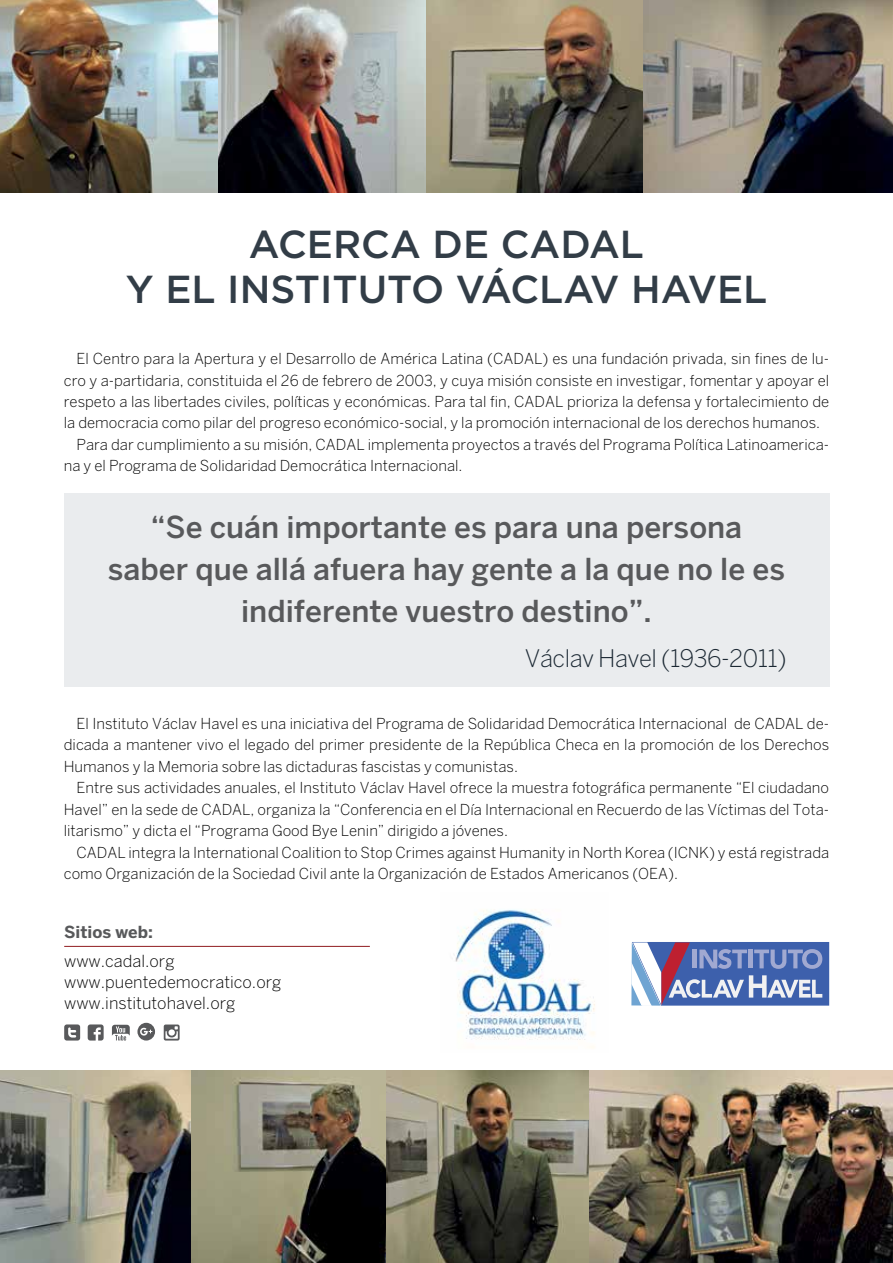
<style>
.page{position:relative;width:893px;height:1263px;background:#fff}
.page>*{position:absolute;margin:0;border:0;box-sizing:border-box;transform-origin:0 0}
.t1{font:500 39px/45px "Gotham";color:#323d47;text-align:center}
.t2{font:500 30px/42px "Benton Sans";color:#58595b;text-align:center}
.t3{font:300 24px "Benton Sans";letter-spacing:-.02em;color:#1b2833}
.t4{font:300 16.5px/21px "Benton Sans";color:#000}
.t5{font:700 16.5px "Benton Sans";color:#58595b}
.t6{font:300 15px/21.5px "Benton Sans";color:#000;text-align:justify}
</style>
<div class="page">
<img style="left:0;top:0;width:893px;height:192px">
<div style="left:64px;top:494px;width:765px;height:193px;background:#eaecee"></div>
<hr style="left:64px;top:946px;width:306px;height:1px;background:#901c20">
<img style="left:0;top:1070px;width:893px;height:193px">
<svg style="left:631px;top:942px;width:198px;height:63px"></svg>
<img style="left:455px;top:909px;width:140px;height:139px">
<svg style="left:88px;top:1024px;width:16px;height:16px"></svg>
<svg style="left:64px;top:1024px;width:16px;height:16px"></svg>
<svg style="left:164px;top:1024px;width:16px;height:16px"></svg>
<svg style="left:137px;top:1023px;width:18px;height:17px"></svg>
<svg style="left:112px;top:1025px;width:18px;height:15px"></svg>
<h1 class="t1" style="left:126px;top:221px;width:643px">ACERCA DE CADAL<br>Y EL INSTITUTO VÁCLAV HAVEL</h1>
<p class="t6" style="left:77px;top:348px;width:754px">El Centro para la Apertura y el Desarrollo de América Latina (CADAL) es una fundación privada, sin fines de lu-</p>
<p class="t6" style="left:64px;top:369px;width:767px">cro y a-partidaria, constituida el 26 de febrero de 2003, y cuya misión consiste en investigar, fomentar y apoyar el</p>
<p class="t6" style="left:64px;top:391px;width:767px">respeto a las libertades civiles, políticas y económicas. Para tal fin, CADAL prioriza la defensa y fortalecimiento de</p>
<p class="t6" style="left:64px;top:412px;width:758px">la democracia como pilar del progreso económico-social, y la promoción internacional de los derechos humanos.</p>
<p class="t6" style="left:77px;top:434px;width:754px">Para dar cumplimiento a su misión, CADAL implementa proyectos a través del Programa Política Latinoamerica-</p>
<p class="t6" style="left:64px;top:455px;width:400px">na y el Programa de Solidaridad Democrática Internacional.</p>
<h2 class="t2" style="left:108px;top:505px;width:679px">“Se cuán importante es para una persona saber que allá afuera hay gente a la que no le es indiferente vuestro destino”.</h2>
<h3 class="t3" style="left:525px;top:644px;width:263px">Václav Havel (1936-2011)</h3>
<p class="t6" style="left:64px;top:712px;width:767px;text-indent:13px">El Instituto Václav Havel es una iniciativa del Programa de Solidaridad Democrática Internacional de CADAL de&shy;dicada a mantener vivo el legado del primer presidente de la República Checa en la promoción de los Derechos Humanos y la Memoria sobre las dictaduras fascistas y comunistas.</p>
<p class="t6" style="left:64px;top:777px;width:767px;text-indent:13px">Entre sus actividades anuales, el Instituto Václav Havel ofrece la muestra fotográfica permanente “El ciudadano Havel” en la sede de CADAL, organiza la “Conferencia en el Día Internacional en Recuerdo de las Víctimas del Tota&shy;litarismo” y dicta el “Programa Good Bye Lenin” dirigido a jóvenes.</p>
<p class="t6" style="left:64px;top:841px;width:767px;text-indent:13px">CADAL integra la International Coalition to Stop Crimes against Humanity in North Korea (ICNK) y está registrada como Organización de la Sociedad Civil ante la Organización de Estados Americanos (OEA).</p>
<p class="t5" style="left:64px;top:922px;width:90px">Sitios web:</p>
<p class="t4" style="left:64px;top:950px;width:219px">www.cadal.org www.puentedemocratico.org www.institutohavel.org</p>
</div>
